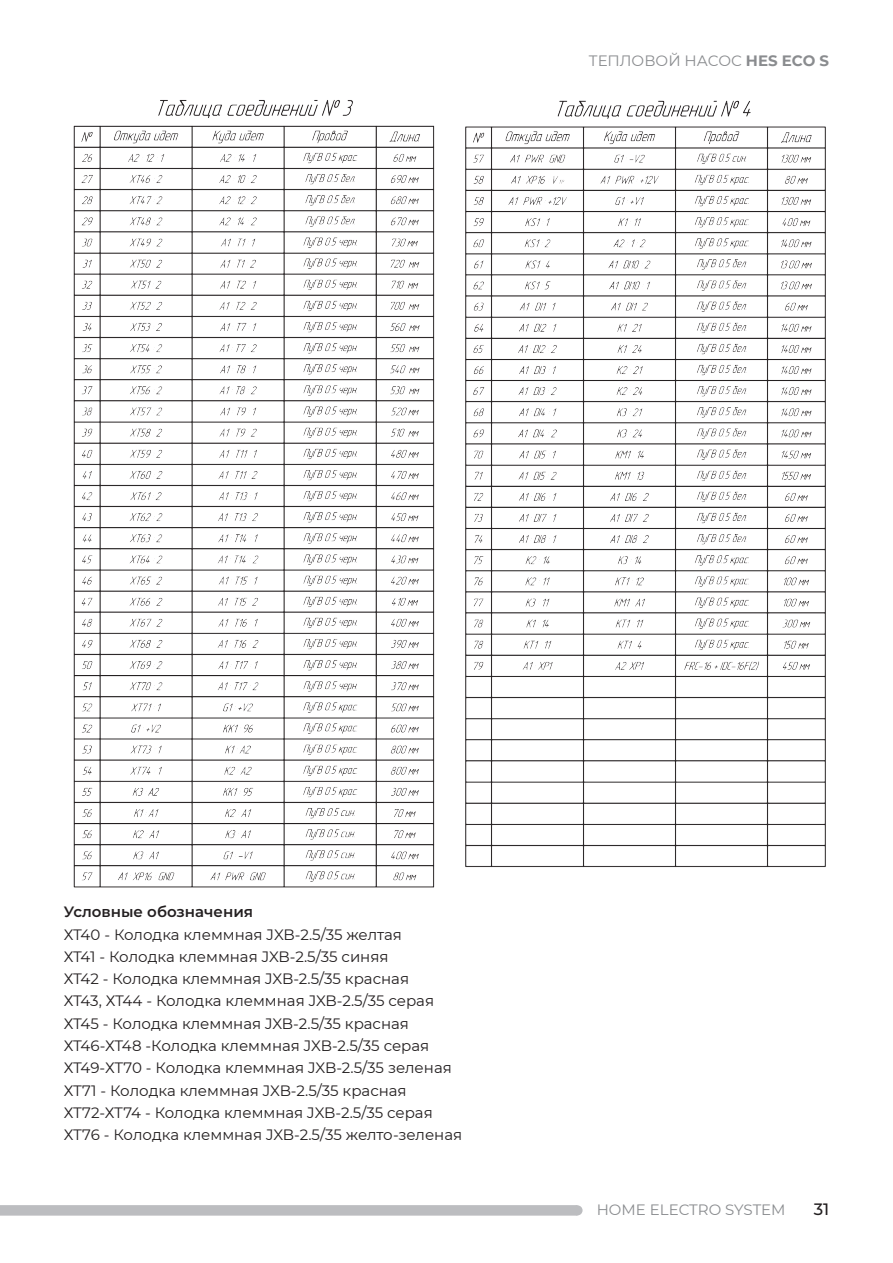
<style>
.page{position:relative;width:893px;height:1263px;background:#fff}
.page>*{position:absolute;margin:0;border:0;box-sizing:border-box;transform-origin:0 0}
.t1{font:500 16.5px "Montserrat";color:#231f20}
.t2{font:15px "Montserrat";color:#231f20}
.t3{font:15px "Montserrat";color:#8a8c8f}
.t4{font:600 15px "Montserrat";color:#231f20}
.s1{font-weight:700}
</style>
<div class="page">
<div style="left:0;top:1205px;width:577px;height:10px;background:#bcbdc0"></div>
<div style="left:572px;top:1205px;width:11px;height:10px;background:#bcbdc0;border-radius:50%"></div>
<img style="left:73px;top:100px;width:753px;height:788px">
<p class="t3" style="left:589px;top:50px;width:242px">ТЕПЛОВОЙ НАСОС <span class="s1">HES ECO S</span></p>
<p class="t4" style="left:64px;top:901px;width:191px">Условные обозначения</p>
<p class="t2" style="left:64px;top:924px;width:340px">ХТ40 - Колодка клеммная JXB-2.5/35 желтая</p>
<p class="t2" style="left:64px;top:946px;width:326px">ХТ41 - Колодка клеммная JXB-2.5/35 синяя</p>
<p class="t2" style="left:64px;top:968px;width:347px">ХТ42 - Колодка клеммная JXB-2.5/35 красная</p>
<p class="t2" style="left:64px;top:991px;width:372px">ХТ43, ХТ44 - Колодка клеммная JXB-2.5/35 серая</p>
<p class="t2" style="left:64px;top:1013px;width:347px">ХТ45 - Колодка клеммная JXB-2.5/35 красная</p>
<p class="t2" style="left:64px;top:1035px;width:367px">ХТ46-ХТ48 -Колодка клеммная JXB-2.5/35 серая</p>
<p class="t2" style="left:64px;top:1057px;width:390px">ХТ49-ХТ70 - Колодка клеммная JXB-2.5/35 зеленая</p>
<p class="t2" style="left:64px;top:1080px;width:344px">ХТ71 - Колодка клеммная JXB-2.5/35 красная</p>
<p class="t2" style="left:64px;top:1102px;width:370px">ХТ72-ХТ74 - Колодка клеммная JXB-2.5/35 серая</p>
<p class="t2" style="left:64px;top:1124px;width:400px">ХТ76 - Колодка клеммная JXB-2.5/35 желто-зеленая</p>
<p class="t3" style="left:597px;top:1199px;width:190px">HOME ELECTRO SYSTEM</p>
<p class="t1" style="left:814px;top:1198px;width:17px">31</p>
</div>
